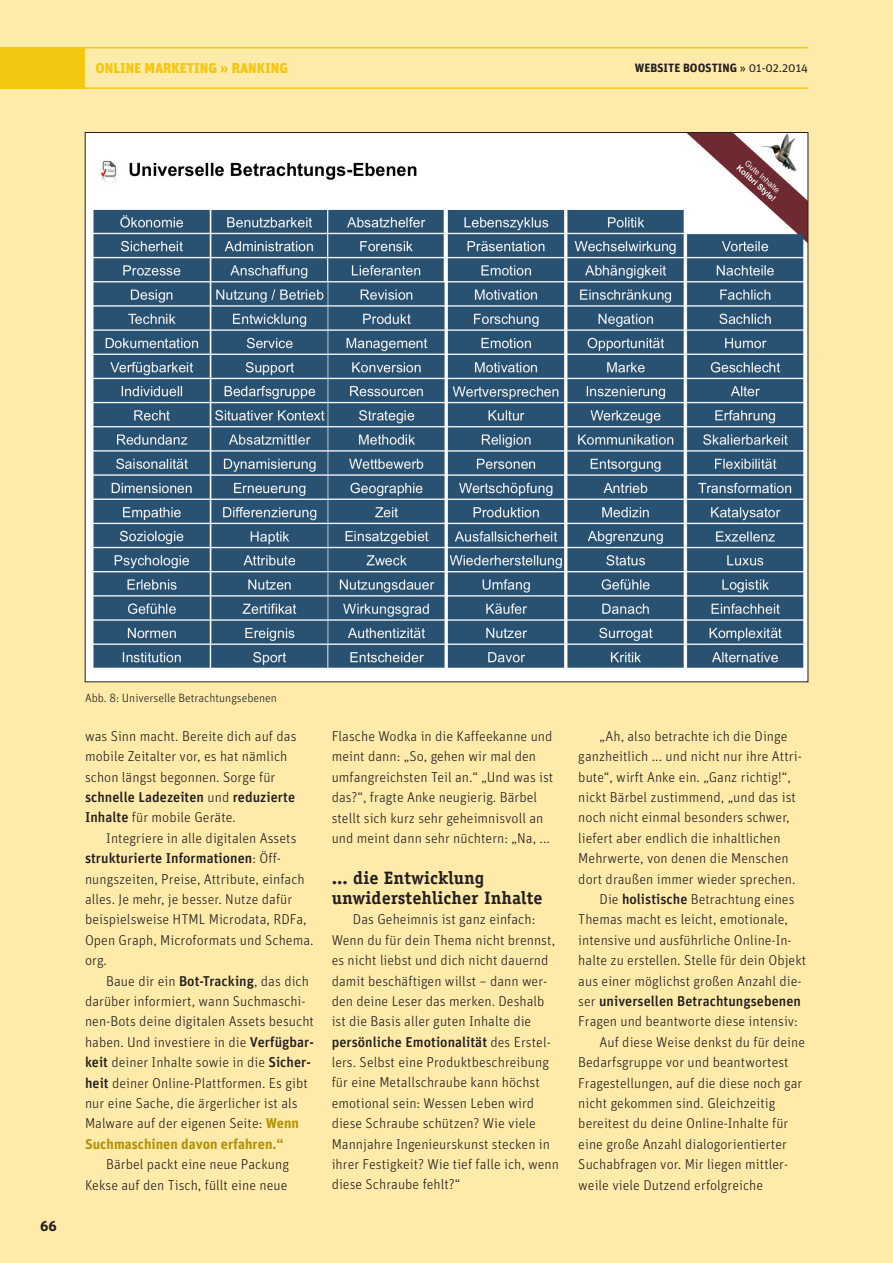
<style>
.page{position:relative;width:893px;height:1263px;background:#fff}
.page>*{position:absolute;margin:0;border:0;box-sizing:border-box;transform-origin:0 0}
.t1{font:700 18px/20.4px "Officina Serif Std";letter-spacing:.005em;color:#231f20}
.t2{font:300 14.25px/20.4px "Unit";letter-spacing:.005em;color:#231f20}
.t3{font:500 14.25px "Unit";letter-spacing:.005em;color:#231f20}
.t4{font:900 14.25px "Unit";color:#f3c712}
.t5{font:700 14.25px "Unit";color:#231f20}
.t6{font:300 12px "Unit";color:#231f20}
.t7{font:700 12px "Unit";color:#231f20}
.s1{font-weight:400}
.s2{font-weight:500}
.s3{font-weight:700;color:#b4940c}
.s4{font-weight:300}
</style>
<div class="page">
<div style="left:0;top:0;width:892px;height:1263px;background:#ffeba9"></div>
<div style="left:0;top:47px;width:85px;height:41px;background:#f3c712"></div>
<hr style="left:0;top:47px;width:808px;height:1px;background:#f3c712">
<hr style="left:0;top:87px;width:808px;height:2px;background:#f3c712">
<img style="left:87px;top:134px;width:719px;height:542px">
<p class="t4" style="left:96px;top:59px;width:194px">ONLINE MARKETING » RANKING</p>
<p class="t7" style="left:635px;top:61px;width:175px">WEBSITE BOOSTING <span class="s1">» 01-02.2014</span></p>
<p class="t5" style="left:40px;top:1216px;width:18px">66</p>
<p class="t6" style="left:85px;top:691px;width:193px">Abb. 8: Universelle Betrachtungsebenen</p>
<p class="t2" style="left:85px;top:725px;width:213px">was Sinn macht. Bereite dich auf das mobile Zeitalter vor, es hat nämlich schon längst begonnen. Sorge für <span class="s2">schnelle Ladezeiten</span> und <span class="s2">reduzierte Inhalte</span> für mobile Geräte.</p>
<p class="t2" style="left:85px;top:827px;width:230px;text-indent:21px">Integriere in alle digitalen Assets <span class="s2">strukturierte Informationen</span>: Öff&shy;nungszeiten, Preise, Attribute, einfach alles. Je mehr, je besser. Nutze dafür beispielsweise HTML Microdata, RDFa, Open Graph, Microformats und Schema. org.</p>
<p class="t2" style="left:85px;top:970px;width:231px;text-indent:21px">Baue dir ein <span class="s2">Bot-Tracking</span>, das dich darüber informiert, wann Suchmaschi&shy;nen-Bots deine digitalen Assets besucht haben. Und investiere in die <span class="s2">Verfügbar&shy;keit</span> deiner Inhalte sowie in die <span class="s2">Sicher&shy;heit</span> deiner Online-Plattformen. Es gibt nur eine Sache, die ärgerlicher ist als Malware auf der eigenen Seite: <span class="s3">Wenn Suchmaschinen davon erfahren.“</span></p>
<p class="t2" style="left:85px;top:1154px;width:206px;text-align:right">Bärbel packt eine neue Packung<br>Kekse auf den Tisch, füllt eine neue</p>
<p class="t2" style="left:332px;top:726px;width:223px">Flasche Wodka in die Kaffeekanne und meint dann: „So, gehen wir mal den umfangreichsten Teil an.“ „Und was ist das?“, fragte Anke neugierig. Bärbel stellt sich kurz sehr geheimnisvoll an und meint dann sehr nüchtern: „Na, ...</p>
<p class="t1" style="left:332px;top:867px;width:212px">... die Entwicklung unwiderstehlicher Inhalte</p>
<p class="t2" style="left:332px;top:909px;width:229px;text-indent:21px">Das Geheimnis ist ganz einfach:<br>Wenn du für dein Thema nicht brennst, es nicht liebst und dich nicht dauernd damit beschäftigen willst – dann wer&shy;den deine Leser das merken. Deshalb ist die Basis aller guten Inhalte die <span class="s2">persönliche Emotionalität</span> des Erstel&shy;lers. Selbst eine Produktbeschreibung für eine Metallschraube kann höchst emotional sein: Wessen Leben wird diese Schraube schützen? Wie viele Mannjahre Ingenieurskunst stecken in ihrer Festigkeit? Wie tief falle ich, wenn diese Schraube fehlt?“</p>
<p class="t2" style="left:599px;top:726px;width:189px">„Ah, also betrachte ich die Dinge</p>
<p class="t2" style="left:578px;top:746px;width:225px">ganzheitlich ... und nicht nur ihre Attri-</p>
<p class="t2" style="left:578px;top:766px;width:214px">bute“, wirft Anke ein. „Ganz richtig!“,</p>
<p class="t2" style="left:578px;top:787px;width:219px">nickt Bärbel zustimmend, „und das ist</p>
<p class="t2" style="left:578px;top:807px;width:213px">noch nicht einmal besonders schwer,</p>
<p class="t2" style="left:578px;top:827px;width:204px">liefert aber endlich die inhaltlichen</p>
<p class="t2" style="left:578px;top:848px;width:212px">Mehrwerte, von denen die Menschen</p>
<p class="t2" style="left:578px;top:868px;width:219px">dort draußen immer wieder sprechen.</p>
<p class="t2" style="left:599px;top:889px;width:196px">Die <span class="s2">holistische</span> Betrachtung eines</p>
<p class="t2" style="left:578px;top:909px;width:211px">Themas macht es leicht, emotionale,</p>
<p class="t2" style="left:578px;top:929px;width:215px">intensive und ausführliche Online-In-</p>
<p class="t2" style="left:578px;top:950px;width:229px">halte zu erstellen. Stelle für dein Objekt</p>
<p class="t2" style="left:578px;top:970px;width:225px">aus einer möglichst großen Anzahl die-</p>
<p class="t3" style="left:578px;top:992px;width:224px"><span class="s4">ser</span> universellen Betrachtungsebenen</p>
<p class="t2" style="left:578px;top:1011px;width:221px">Fragen und beantworte diese intensiv:</p>
<p class="t2" style="left:599px;top:1031px;width:207px">Auf diese Weise denkst du für deine</p>
<p class="t2" style="left:578px;top:1052px;width:212px">Bedarfsgruppe vor und beantwortest</p>
<p class="t2" style="left:578px;top:1072px;width:226px">Fragestellungen, auf die diese noch gar</p>
<p class="t2" style="left:578px;top:1093px;width:199px">nicht gekommen sind. Gleichzeitig</p>
<p class="t2" style="left:578px;top:1113px;width:212px">bereitest du deine Online-Inhalte für</p>
<p class="t2" style="left:578px;top:1133px;width:210px">eine große Anzahl dialogorientierter</p>
<p class="t2" style="left:578px;top:1154px;width:211px">Suchabfragen vor. Mir liegen mittler-</p>
<p class="t2" style="left:578px;top:1174px;width:186px">weile viele Dutzend erfolgreiche</p>
</div>
